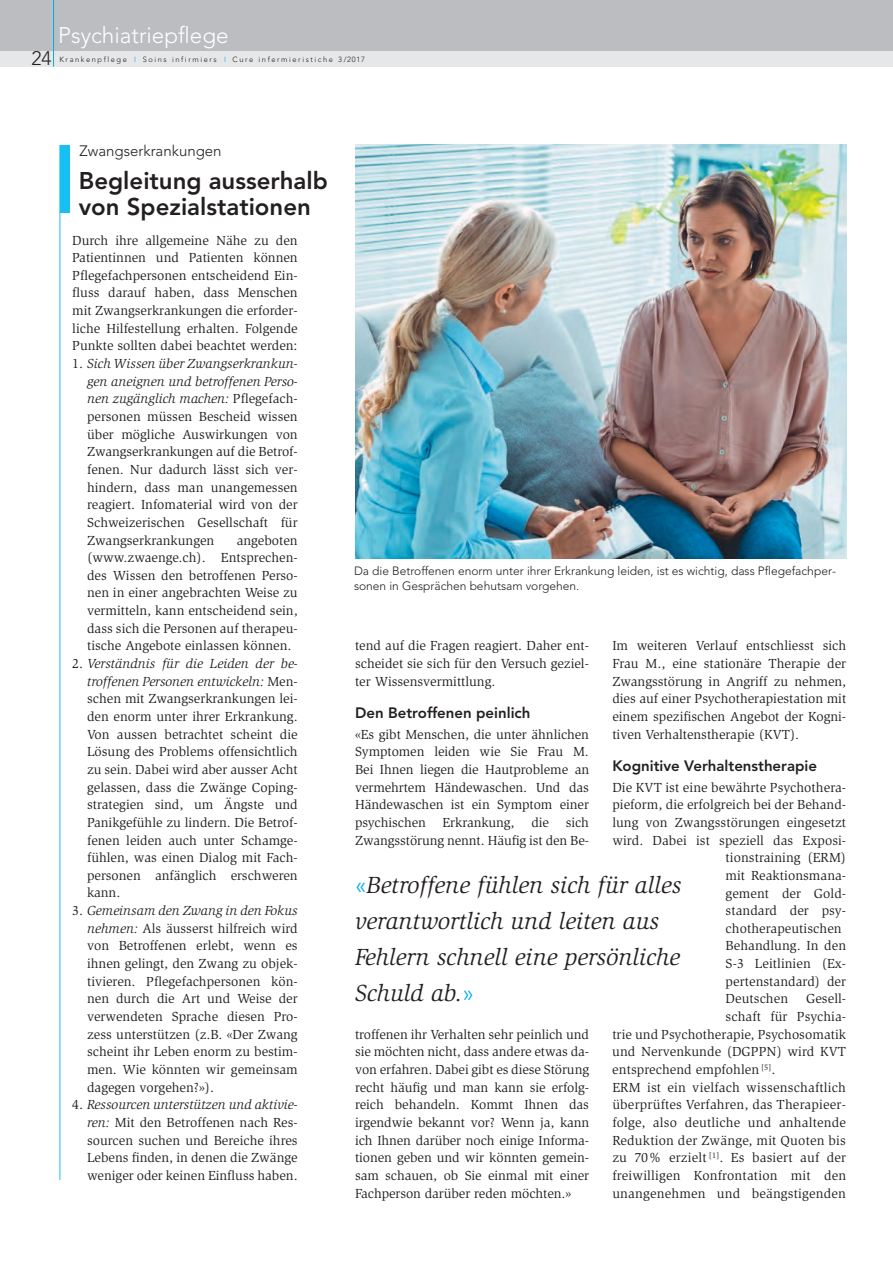
<style>
.page{position:relative;width:893px;height:1263px;background:#fff}
.page>*{position:absolute;margin:0;border:0;box-sizing:border-box;transform-origin:0 0}
.t1{font:italic 24px/36px "Slimbach";color:#231f20}
.t2{font:800 24px/25.5px "Avenir";color:#231f20}
.t3{font:300 22.5px "Avenir";color:#fff}
.t4{font:300 19.5px "Avenir";color:#231f20}
.t5{font:800 15px "Avenir";color:#231f20}
.t6{font:300 15px "Avenir";color:#231f20}
.t7{font:13.5px/17.7px "Slimbach";letter-spacing:.005em;color:#231f20;text-align:justify}
.t8{font:300 12px/15px "Avenir";color:#231f20}
.t9{font:300 7.5px "Avenir";letter-spacing:.21em;color:#231f20}
.s1{color:#00aeef}
.s2{font-style:italic}
.s3{font-family:"Avenir";font-weight:300;font-style:normal;color:#00aeef}
</style>
<div class="page">
<div style="left:0;top:51px;width:893px;height:16px;background:#e6e7e9"></div>
<div style="left:0;top:0;width:893px;height:51px;background:#bcbdc0"></div>
<hr style="left:53px;top:0;width:1px;height:67px;background:#00aeef">
<div style="left:60px;top:145px;width:10px;height:68px;background:#17c0f2"></div>
<hr style="left:60px;top:145px;width:1px;height:1035px;background:#17c0f2">
<img style="left:355px;top:145px;width:491px;height:414px">
<h2 class="t3" style="left:58px;top:26px;width:172px">Psychiatriepflege</h2>
<h3 class="t4" style="left:31px;top:50px;width:22px">24</h3>
<p class="t9" style="left:60px;top:56px;width:307px">Krankenpflege <span class="s1">I</span> Soins infirmiers <span class="s1">I</span> Cure infermieristiche 3/2017</p>
<p class="t6" style="left:80px;top:145px;width:143px">Zwangserkrankungen</p>
<h1 class="t2" style="left:79px;top:169px;width:250px">Begleitung ausserhalb von Spezialstationen</h1>
<p class="t7" style="left:72px;top:231px;width:227px">Durch ihre allgemeine Nähe zu den Patientinnen und Patienten können Pflegefachpersonen entscheidend Ein&shy;fluss darauf haben, dass Menschen mit Zwangserkrankungen die erforder&shy;liche Hilfestellung erhalten. Folgende Punkte sollten dabei beachtet werden:</p>
<p class="t7" style="left:87px;top:355px;width:212px;text-indent:-15px">1. <span class="s2">Sich Wissen über Zwangserkrankun&shy;gen aneignen und betroffenen Perso&shy;nen zugänglich machen:</span> Pflegefach&shy;personen müssen Bescheid wissen über mögliche Auswirkungen von Zwangserkrankungen auf die Betrof&shy;fenen. Nur dadurch lässt sich ver&shy;hindern, dass man unangemessen reagiert. Infomaterial wird von der Schweizerischen Gesellschaft für Zwangserkrankungen</p>
<p class="t7" style="left:87px;top:531px;width:212px;text-indent:150px">angeboten (www.zwaenge.ch). Entsprechen&shy;des Wissen den betroffenen Perso&shy;nen in einer angebrachten Weise zu vermitteln, kann entscheidend sein, dass sich die Personen auf therapeu&shy;tische Angebote einlassen können.</p>
<p class="t7" style="left:87px;top:655px;width:212px;text-indent:-15px">2. <span class="s2">Verständnis für die Leiden der be&shy;troffenen Personen entwickeln:</span> Men&shy;schen mit Zwangserkrankungen lei&shy;den enorm unter ihrer Erkrankung.<br>Von aussen betrachtet scheint die Lösung des Problems offensichtlich zu sein. Dabei wird aber ausser Acht gelassen, dass die Zwänge Coping&shy;strategien sind, um Ängste und Panikgefühle zu lindern. Die Betrof&shy;fenen leiden auch unter Schamge&shy;fühlen, was einen Dialog mit Fach&shy;personen anfänglich erschweren kann.</p>
<p class="t7" style="left:87px;top:902px;width:212px;text-indent:-15px">3. <span class="s2">Gemeinsam den Zwang in den Fokus nehmen:</span> Als äusserst hilfreich wird von Betroffenen erlebt, wenn es ihnen gelingt, den Zwang zu objek&shy;tivieren. Pflegefachpersonen kön&shy;nen durch die Art und Weise der verwendeten Sprache diesen Pro&shy;zess unterstützen (z.B. «Der Zwang scheint ihr Leben enorm zu bestim&shy;men. Wie könnten wir gemeinsam dagegen vorgehen?»).</p>
<p class="t7" style="left:87px;top:1096px;width:212px;text-indent:-15px">4. <span class="s2">Ressourcen unterstützen und aktivie&shy;ren:</span> Mit den Betroffenen nach Res&shy;sourcen suchen und Bereiche ihres Lebens finden, in denen die Zwänge weniger oder keinen Einfluss haben.</p>
<p class="t8" style="left:354px;top:564px;width:483px">Da die Betroffenen enorm unter ihrer Erkrankung leiden, ist es wichtig, dass Pflegefachper&shy;sonen in Gesprächen behutsam vorgehen.</p>
<p class="t7" style="left:612px;top:637px;width:235px">Im weiteren Verlauf entschliesst sich Frau M., eine stationäre Therapie der Zwangsstörung in Angriff zu nehmen, dies auf einer Psychotherapiestation mit einem spezifischen Angebot der Kogni&shy;tiven Verhaltenstherapie (KVT).</p>
<p class="t5" style="left:612px;top:758px;width:206px">Kognitive Verhaltenstherapie</p>
<p class="t7" style="left:612px;top:779px;width:235px">Die KVT ist eine bewährte Psychothera-</p>
<p class="t7" style="left:612px;top:796px;width:235px">pieform, die erfolgreich bei der Behand-</p>
<p class="t7" style="left:612px;top:814px;width:235px">lung von Zwangsstörungen eingesetzt</p>
<p class="t7" style="left:612px;top:831px;width:235px">wird. Dabei ist speziell das Exposi-</p>
<p class="t7" style="left:726px;top:849px;width:122px">tionstraining (ERM)</p>
<p class="t7" style="left:726px;top:867px;width:122px">mit Reaktionsmana-</p>
<p class="t7" style="left:726px;top:884px;width:122px">gement der Gold-</p>
<p class="t7" style="left:726px;top:902px;width:122px">standard der psy-</p>
<p class="t7" style="left:726px;top:920px;width:118px">chotherapeutischen</p>
<p class="t7" style="left:726px;top:937px;width:122px">Behandlung. In den</p>
<p class="t7" style="left:726px;top:955px;width:122px">S-3 Leitlinien (Ex-</p>
<p class="t7" style="left:726px;top:973px;width:122px">pertenstandard) der</p>
<p class="t7" style="left:726px;top:990px;width:64px">Deutschen</p>
<p class="t7" style="left:806px;top:990px;width:42px">Gesell-</p>
<p class="t7" style="left:726px;top:1008px;width:122px">schaft für Psychia-</p>
<p class="t7" style="left:612px;top:1026px;width:235px">trie und Psychotherapie, Psychosomatik</p>
<p class="t7" style="left:612px;top:1043px;width:235px">und Nervenkunde (DGPPN) wird KVT</p>
<p class="t7" style="left:612px;top:1061px;width:165px">entsprechend empfohlen <sup>[5]</sup>.</p>
<p class="t7" style="left:612px;top:1078px;width:235px">ERM ist ein vielfach wissenschaftlich</p>
<p class="t7" style="left:612px;top:1096px;width:235px">überprüftes Verfahren, das Therapieer-</p>
<p class="t7" style="left:612px;top:1114px;width:235px">folge, also deutliche und anhaltende</p>
<p class="t7" style="left:612px;top:1131px;width:235px">Reduktion der Zwänge, mit Quoten bis</p>
<p class="t7" style="left:612px;top:1149px;width:235px">zu 70% erzielt <sup>[1]</sup>. Es basiert auf der</p>
<p class="t7" style="left:612px;top:1167px;width:235px">freiwilligen Konfrontation mit den</p>
<p class="t7" style="left:612px;top:1184px;width:235px">unangenehmen und beängstigenden</p>
<p class="t7" style="left:355px;top:637px;width:235px">tend auf die Fragen reagiert. Daher ent&shy;scheidet sie sich für den Versuch geziel&shy;ter Wissensvermittlung.</p>
<p class="t5" style="left:355px;top:705px;width:177px">Den Betroffenen peinlich</p>
<p class="t7" style="left:355px;top:726px;width:236px">«Es gibt Menschen, die unter ähnlichen Symptomen leiden wie Sie Frau M.<br>Bei Ihnen liegen die Hautprobleme an vermehrtem Händewaschen. Und das Händewaschen ist ein Symptom einer psychischen Erkrankung, die sich Zwangsstörung nennt. Häufig ist den Be-</p>
<h1 class="t1" style="left:355px;top:869px;width:328px"><span class="s3">«</span>Betroffene fühlen sich für alles verantwortlich und leiten aus<br>Fehlern schnell eine persönliche<br>Schuld ab.<span class="s3">»</span></h1>
<p class="t7" style="left:355px;top:1026px;width:236px">troffenen ihr Verhalten sehr peinlich und sie möchten nicht, dass andere etwas da&shy;von erfahren. Dabei gibt es diese Störung recht häufig und man kann sie erfolg&shy;reich behandeln. Kommt Ihnen das irgendwie bekannt vor? Wenn ja, kann ich Ihnen darüber noch einige Informa&shy;tionen geben und wir könnten gemein&shy;sam schauen, ob Sie einmal mit einer Fachperson darüber reden möchten.»</p>
</div>
